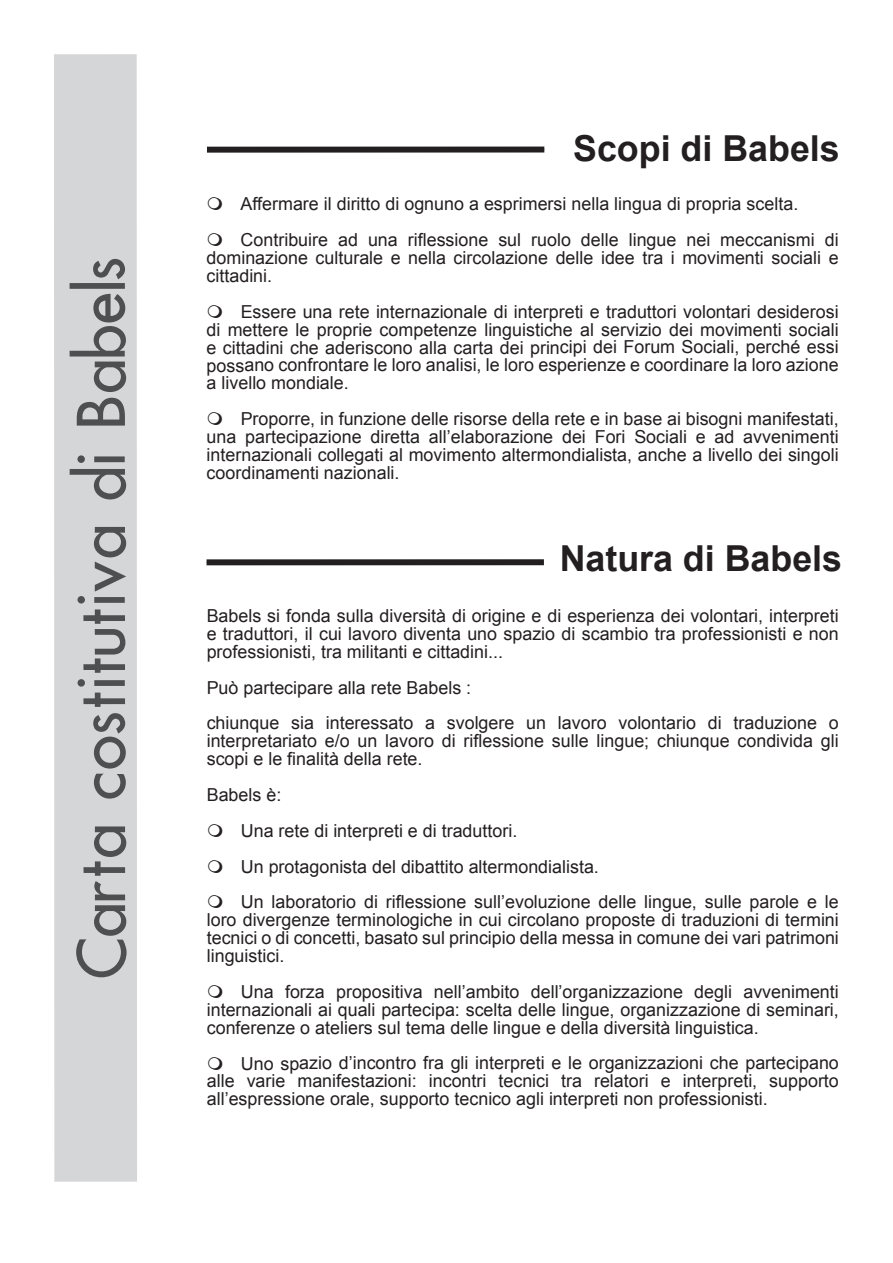
<style>
.page{position:relative;width:893px;height:1263px;background:#fff}
.page>*{position:absolute;margin:0;border:0;box-sizing:border-box;transform-origin:0 0}
.t1{font:59.7px "Schol Hudson";color:#4e4f50}
.t2{font:700 35.85px "Arial";color:#231f20}
.t3{font:17.85px/17.9px "Arial";color:#231f20;text-align:justify}
</style>
<div class="page">
<div style="left:54px;top:54px;width:83px;height:1128px;background:#d5d6d8"></div>
<div style="left:207px;top:147px;width:337px;height:6px;background:#231f20"></div>
<div style="left:207px;top:559px;width:337px;height:6px;background:#231f20"></div>
<h1 class="t1" style="left:60px;top:979px;width:724px;rotate:-90deg">Carta costitutiva di Babels</h1>
<h2 class="t2" style="left:573px;top:125px;width:268px">Scopi di Babels</h2>
<p class="t3" style="left:241px;top:186px;width:599px;line-height:35.8px">Affermare il diritto di ognuno a esprimersi nella lingua di propria scelta.<br>Contribuire ad una riflessione sul ruolo delle lingue nei meccanismi di</p>
<p class="t3" style="left:207px;top:249px;width:634px">dominazione culturale e nella circolazione delle idee tra i movimenti sociali e cittadini.</p>
<p class="t3" style="left:207px;top:303px;width:634px;text-indent:34px">Essere una rete internazionale di interpreti e traduttori volontari desiderosi di mettere le proprie competenze linguistiche al servizio dei movimenti sociali e cittadini che aderiscono alla carta dei principi dei Forum Sociali, perché essi possano confrontare le loro analisi, le loro esperienze e coordinare la loro azione a livello mondiale.</p>
<p class="t3" style="left:207px;top:410px;width:634px;text-indent:34px">Proporre, in funzione delle risorse della rete e in base ai bisogni manifestati, una partecipazione diretta all’elaborazione dei Fori Sociali e ad avvenimenti internazionali collegati al movimento altermondialista, anche a livello dei singoli coordinamenti nazionali.</p>
<h2 class="t2" style="left:560px;top:535px;width:284px">Natura di Babels</h2>
<p class="t3" style="left:207px;top:607px;width:634px">Babels si fonda sulla diversità di origine e di esperienza dei volontari, interpreti e traduttori, il cui lavoro diventa uno spazio di scambio tra professionisti e non professionisti, tra militanti e cittadini...</p>
<p class="t3" style="left:207px;top:670px;width:634px;line-height:35.7px">Può partecipare alla rete Babels :<br>chiunque sia interessato a svolgere un lavoro volontario di traduzione o</p>
<p class="t3" style="left:207px;top:732px;width:634px">interpretariato e/o un lavoro di riflessione sulle lingue; chiunque condivida gli scopi e le finalità della rete.</p>
<p class="t3" style="left:241px;top:777px;width:599px;line-height:35.7px;text-align:left;text-indent:-34px">Babels è:<br>Una rete di interpreti e di traduttori.<br>Un protagonista del dibattito altermondialista.<br>Un laboratorio di riflessione sull’evoluzione delle lingue, sulle parole e le</p>
<p class="t3" style="left:207px;top:911px;width:634px">loro divergenze terminologiche in cui circolano proposte di traduzioni di termini tecnici o di concetti, basato sul principio della messa in comune dei vari patrimoni linguistici.</p>
<p class="t3" style="left:207px;top:983px;width:634px;text-indent:34px">Una forza propositiva nell’ambito dell’organizzazione degli avvenimenti internazionali ai quali partecipa: scelta delle lingue, organizzazione di seminari, conferenze o ateliers sul tema delle lingue e della diversità linguistica.</p>
<p class="t3" style="left:207px;top:1054px;width:634px;text-indent:34px">Uno spazio d’incontro fra gli interpreti e le organizzazioni che partecipano alle varie manifestazioni: incontri tecnici tra relatori e interpreti, supporto all’espressione orale, supporto tecnico agli interpreti non professionisti.</p>
</div>
